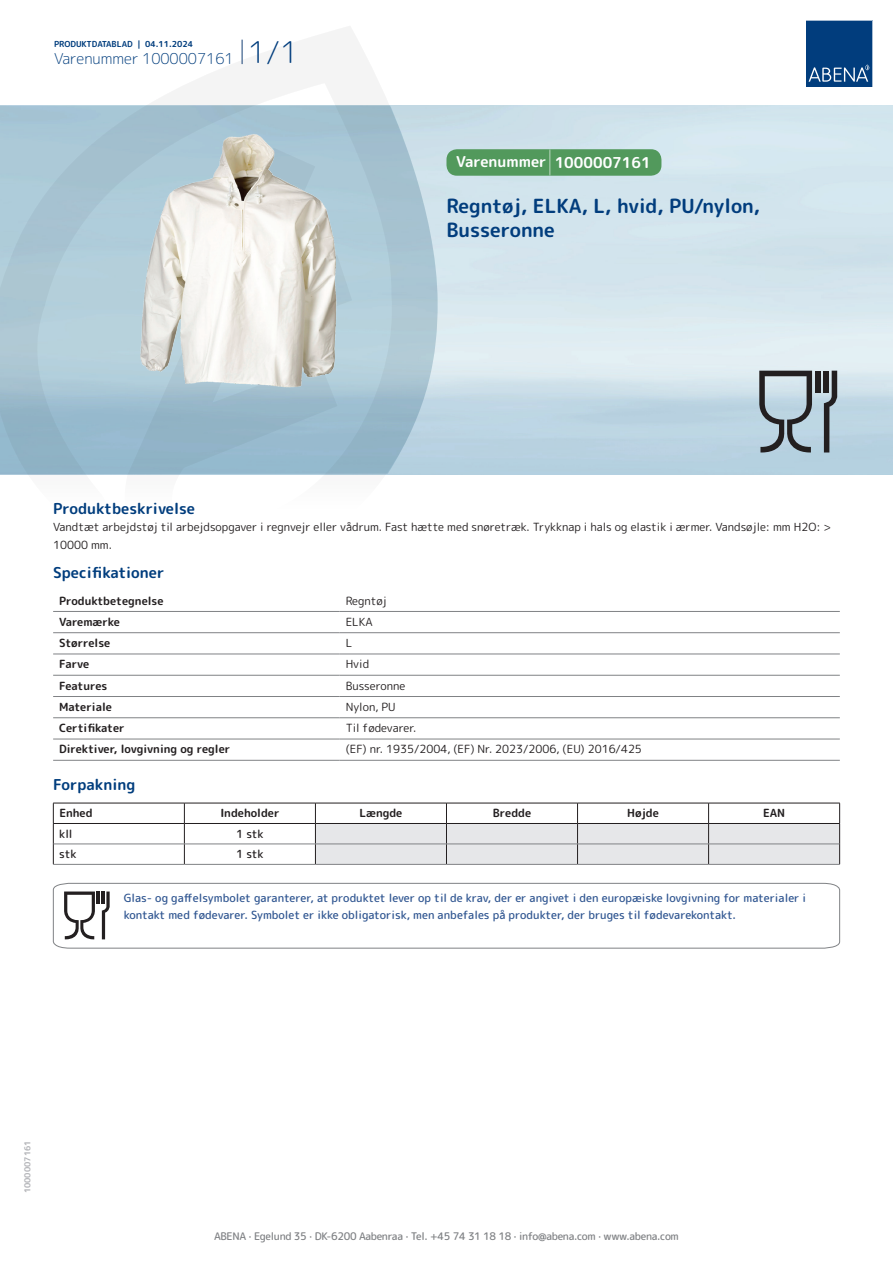
<style>
.page{position:relative;width:893px;height:1263px;background:#fff}
.page>*{position:absolute;margin:0;border:0;box-sizing:border-box;transform-origin:0 0}
.t1{font:700 19.5px/24px "Rounded Mplus 1 c";color:#013d7d}
.t2{font:700 15px "Rounded Mplus 1 c";color:#013d7d}
.t3{font:300 15px "Rounded Mplus 1 c";color:#013d7d}
.t4{font:700 15px "Rounded Mplus 1 c";color:#fff}
.t5{font:11.25px/18px "Rounded Mplus 1 c";color:#231f20}
.t6{font:500 11.25px/16.5px "Rounded Mplus 1 c";color:#305691}
.t7{font:700 11.25px "Rounded Mplus 1 c";color:#231f20}
.t8{font:500 11.25px "Rounded Mplus 1 c";letter-spacing:-.01em;color:#231f20}
.t9{font:500 10.5px "Rounded Mplus 1 c";letter-spacing:-.03em;color:#808285}
.t10{font:700 8.25px "Rounded Mplus 1 c";color:#013d7d}
.t11{font:700 8.25px "Rounded Mplus 1 c";color:#b2b3b7}
.s1{font-size:30px}
.s2{font-size:25.5px}
</style>
<div class="page">
<img style="left:439px;top:106px;width:454px;height:368px">
<svg style="left:0;top:26px;width:439px;height:449px"></svg>
<svg style="left:0;top:106px;width:438px;height:368px;background:#a6c4d3"></svg>
<svg style="left:242px;top:40px;width:1px;height:24px"></svg>
<svg style="left:806px;top:20px;width:67px;height:67px;background:#144b86"></svg>
<img style="left:139px;top:127px;width:200px;height:275px">
<hr style="left:53px;top:611px;width:287px;height:1px;background:#808285">
<hr style="left:340px;top:611px;width:500px;height:1px;background:#808285">
<hr style="left:53px;top:632px;width:287px;height:1px;background:#808285">
<hr style="left:340px;top:632px;width:500px;height:1px;background:#808285">
<hr style="left:53px;top:654px;width:287px;height:1px;background:#808285">
<hr style="left:340px;top:654px;width:500px;height:1px;background:#808285">
<hr style="left:53px;top:675px;width:287px;height:1px;background:#808285">
<hr style="left:340px;top:675px;width:500px;height:1px;background:#808285">
<hr style="left:53px;top:696px;width:287px;height:1px;background:#808285">
<hr style="left:340px;top:696px;width:500px;height:1px;background:#808285">
<hr style="left:53px;top:717px;width:287px;height:1px;background:#808285">
<hr style="left:340px;top:717px;width:500px;height:1px;background:#808285">
<hr style="left:53px;top:739px;width:287px;height:1px;background:#808285">
<hr style="left:340px;top:739px;width:500px;height:1px;background:#808285">
<hr style="left:53px;top:760px;width:287px;height:1px;background:#808285">
<hr style="left:340px;top:760px;width:500px;height:1px;background:#808285">
<hr style="left:53px;top:803px;width:131px;height:1px;background:#231f20">
<hr style="left:184px;top:803px;width:131px;height:1px;background:#231f20">
<hr style="left:53px;top:823px;width:131px;height:1px;background:#231f20">
<hr style="left:184px;top:823px;width:131px;height:1px;background:#231f20">
<svg style="left:53px;top:803px;width:1px;height:61px"></svg>
<svg style="left:184px;top:803px;width:1px;height:61px"></svg>
<svg style="left:315px;top:803px;width:525px;height:61px"></svg>
<hr style="left:54px;top:844px;width:130px;height:1px;background:#808285">
<hr style="left:184px;top:844px;width:131px;height:1px;background:#808285">
<hr style="left:315px;top:844px;width:131px;height:1px;background:#808285">
<hr style="left:446px;top:844px;width:131px;height:1px;background:#808285">
<hr style="left:577px;top:844px;width:132px;height:1px;background:#808285">
<hr style="left:709px;top:844px;width:130px;height:1px;background:#808285">
<hr style="left:53px;top:864px;width:131px;height:1px;background:#808285">
<hr style="left:184px;top:864px;width:131px;height:1px;background:#808285">
<hr style="left:315px;top:864px;width:131px;height:1px;background:#808285">
<hr style="left:446px;top:864px;width:131px;height:1px;background:#808285">
<hr style="left:577px;top:864px;width:132px;height:1px;background:#808285">
<hr style="left:709px;top:864px;width:131px;height:1px;background:#808285">
<svg style="left:53px;top:883px;width:787px;height:65px"></svg>
<svg style="left:824px;top:371px;width:13px;height:81px"></svg>
<div style="left:815px;top:371px;width:5px;height:22px;background:#231f20"></div>
<div style="left:823px;top:371px;width:6px;height:22px;background:#231f20"></div>
<svg style="left:759px;top:371px;width:53px;height:81px;background:#909ea7"></svg>
<div style="left:446px;top:149px;width:215px;height:27px;background:#52995c;border-radius:10px"></div>
<p class="t10" style="left:54px;top:38px;width:141px">PRODUKTDATABLAD | 04.11.2024</p>
<h2 class="t3" style="left:54px;top:48px;width:246px">Varenummer 1000007161 <span class="s1">1/1</span></h2>
<h2 class="t4" style="left:456px;top:152px;width:196px">Varenummer <span class="s2">|</span> 1000007161</h2>
<h1 class="t1" style="left:446px;top:194px;width:315px">Regntøj, ELKA, L, hvid, PU/nylon,<br>Busseronne</h1>
<h2 class="t2" style="left:53px;top:498px;width:143px">Produktbeskrivelse</h2>
<p class="t5" style="left:53px;top:517px;width:779px">Vandtæt arbejdstøj til arbejdsopgaver i regnvejr eller vådrum. Fast hætte med snøretræk. Trykknap i hals og elastik i ærmer. Vandsøjle: mm H2O: &gt;<br>10000 mm.</p>
<h2 class="t2" style="left:53px;top:562px;width:113px">Specifikationer</h2>
<p class="t7" style="left:59px;top:592px;width:106px">Produktbetegnelse</p>
<p class="t5" style="left:346px;top:591px;width:43px">Regntøj</p>
<p class="t7" style="left:59px;top:614px;width:62px">Varemærke</p>
<p class="t5" style="left:346px;top:613px;width:29px">ELKA</p>
<p class="t7" style="left:59px;top:635px;width:53px">Størrelse</p>
<p class="t5" style="left:346px;top:634px;width:8px">L</p>
<p class="t7" style="left:59px;top:656px;width:32px">Farve</p>
<p class="t5" style="left:346px;top:655px;width:25px">Hvid</p>
<p class="t7" style="left:59px;top:678px;width:50px">Features</p>
<p class="t5" style="left:346px;top:676px;width:61px">Busseronne</p>
<p class="t7" style="left:59px;top:699px;width:54px">Materiale</p>
<p class="t5" style="left:346px;top:698px;width:51px">Nylon, PU</p>
<p class="t7" style="left:59px;top:720px;width:67px">Certifikater</p>
<p class="t5" style="left:346px;top:719px;width:72px">Til fødevarer.</p>
<p class="t7" style="left:59px;top:741px;width:173px">Direktiver, lovgivning og regler</p>
<p class="t5" style="left:346px;top:740px;width:298px">(EF) nr. 1935/2004, (EF) Nr. 2023/2006, (EU) 2016/425</p>
<h2 class="t2" style="left:53px;top:774px;width:84px">Forpakning</h2>
<p class="t7" style="left:59px;top:805px;width:35px">Enhed</p>
<p class="t7" style="left:220px;top:805px;width:61px">Indeholder</p>
<p class="t7" style="left:359px;top:805px;width:44px">Længde</p>
<p class="t7" style="left:493px;top:805px;width:40px">Bredde</p>
<p class="t7" style="left:627px;top:805px;width:33px">Højde</p>
<p class="t7" style="left:763px;top:805px;width:24px">EAN</p>
<p class="t8" style="left:59px;top:826px;width:15px">kll</p>
<p class="t8" style="left:236px;top:826px;width:29px">1 stk</p>
<p class="t8" style="left:59px;top:846px;width:19px">stk</p>
<p class="t8" style="left:236px;top:846px;width:29px">1 stk</p>
<p class="t6" style="left:124px;top:890px;width:684px">Glas- og gaffelsymbolet garanterer, at produktet lever op til de krav, der er angivet i den europæiske lovgivning for materialer i kontakt med fødevarer. Symbolet er ikke obligatorisk, men anbefales på produkter, der bruges til fødevarekontakt.</p>
<p class="t11" style="left:22px;top:1193px;width:54px;rotate:-90deg">1000007161</p>
<p class="t9" style="left:214px;top:1229px;width:466px">ABENA · Egelund 35 · DK-6200 Aabenraa · Tel. +45 74 31 18 18 · info@abena.com · www.abena.com</p>
</div>
